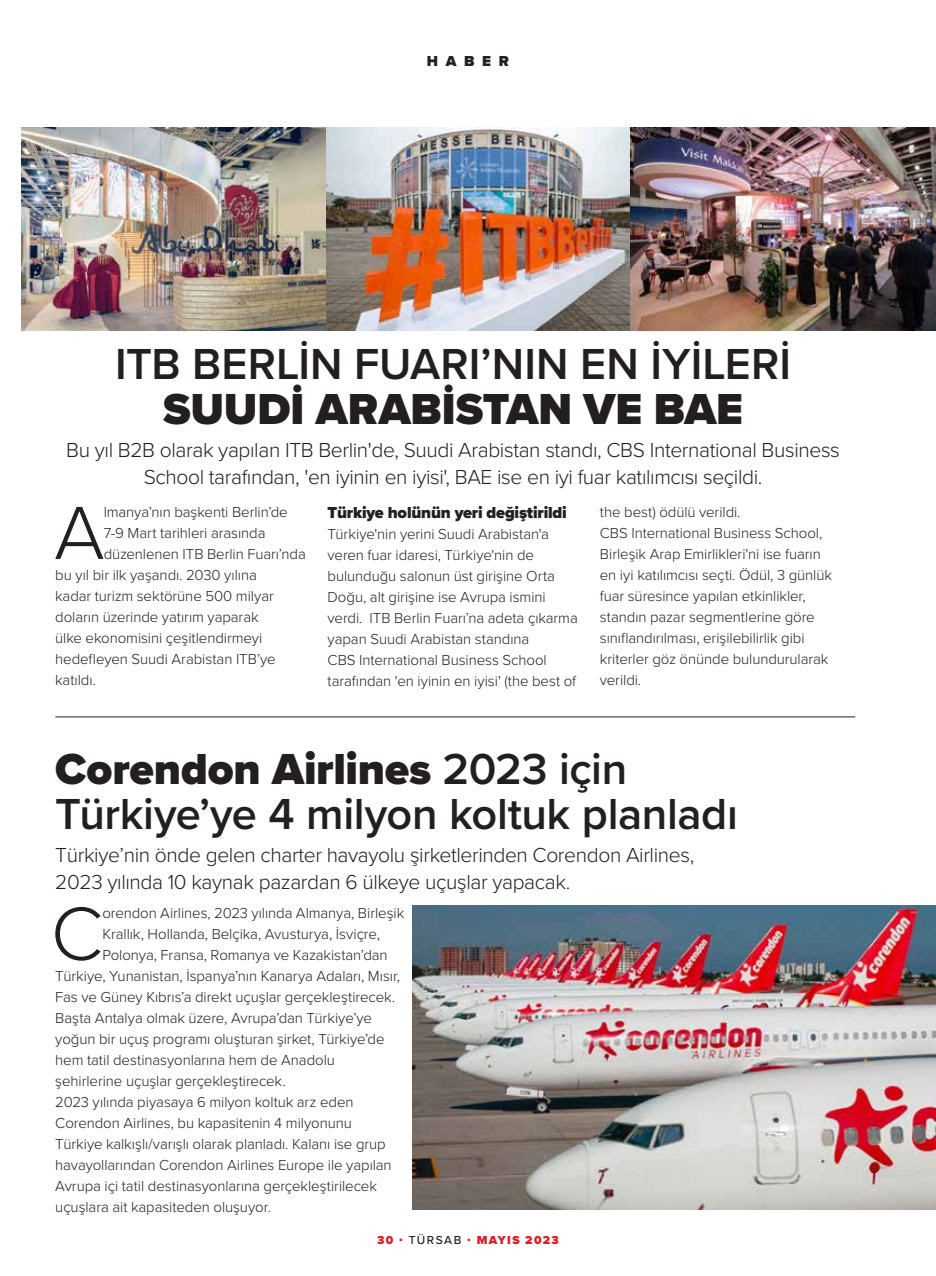
<style>
.page{position:relative;width:936px;height:1276px;background:#fff}
.page>*{position:absolute;margin:0;border:0;box-sizing:border-box;transform-origin:0 0}
.t1{font:300 78px "Proxima Nova";color:#231f20}
.t2{font:600 45px/45px "Proxima Nova";letter-spacing:-.005em;color:#231f20}
.t3{font:900 45px "Proxima Nova";letter-spacing:-.005em;color:#231f20}
.t4{font:300 21px/27px "Proxima Nova";letter-spacing:-.02em;color:#231f20;text-align:center}
.t5{font:900 16.5px "Proxima Nova";letter-spacing:-.01em;color:#231f20}
.t6{font:300 15px/21px "Proxima Nova";letter-spacing:-.005em;color:#231f20}
.t7{font:900 15px "Proxima Nova";letter-spacing:.51em;color:#231f20}
.t8{font:900 12px "Proxima Nova";letter-spacing:.11em;color:#da2128}
.s1{font-weight:900}
.s2{font-weight:500}
.s3{font-weight:500;color:#231f20}
</style>
<div class="page">
<img style="left:412px;top:906px;width:523px;height:303px">
<img style="left:21px;top:128px;width:914px;height:203px">
<hr style="left:55px;top:716px;width:800px;height:1px;background:#231f20">
<p class="t7" style="left:427px;top:49px;width:84px">HABER</p>
<h2 class="t2" style="left:115px;top:340px;width:677px">ITB BERLIN FUARI’NIN EN IYILERI</h2>
<h2 class="t3" style="left:163px;top:375px;width:581px">SUUDI ARABISTAN VE BAE</h2>
<h3 class="t4" style="left:66px;top:435px;width:775px">Bu yıl B2B olarak yapılan ITB Berlin'de, Suudi Arabistan standı, CBS International Business<br>School tarafından, 'en iyinin en iyisi', BAE ise en iyi fuar katılımcısı seçildi.</h3>
<h1 class="t1" style="left:54px;top:475px;width:52px">A</h1>
<p class="t6" style="left:104px;top:500px;width:185px">lmanya’nın başkenti Berlin’de</p>
<p class="t6" style="left:104px;top:521px;width:163px">7-9 Mart tarihleri arasında</p>
<p class="t6" style="left:104px;top:542px;width:204px">düzenlenen ITB Berlin Fuarı’nda</p>
<p class="t6" style="left:55px;top:563px;width:203px">bu yıl bir ilk yaşandı. 2030 yılına</p>
<p class="t6" style="left:55px;top:584px;width:220px">kadar turizm sektörüne 500 milyar</p>
<p class="t6" style="left:55px;top:605px;width:205px">doların üzerinde yatırım yaparak</p>
<p class="t6" style="left:55px;top:626px;width:209px">ülke ekonomisini çeşitlendirmeyi</p>
<p class="t6" style="left:55px;top:647px;width:222px">hedefleyen Suudi Arabistan ITB’ye</p>
<p class="t6" style="left:55px;top:668px;width:42px">katıldı.</p>
<p class="t5" style="left:327px;top:500px;width:241px">Türkiye holünün yeri değiştirildi</p>
<p class="t6" style="left:327px;top:523px;width:252px">Türkiye'nin yerini Suudi Arabistan'a veren fuar idaresi, Türkiye'nin de bulunduğu salonun üst girişine Orta Doğu, alt girişine ise Avrupa ismini verdi. ITB Berlin Fuarı’na adeta çıkarma yapan Suudi Arabistan standına<br>CBS International Business School tarafından 'en iyinin en iyisi' (the best of</p>
<p class="t6" style="left:600px;top:500px;width:233px">the best) ödülü verildi.<br>CBS International Business School, Birleşik Arap Emirlikleri'ni ise fuarın en iyi katılımcısı seçti. Ödül, 3 günlük fuar süresince yapılan etkinlikler, standın pazar segmentlerine göre sınıflandırılması, erişilebilirlik gibi kriterler göz önünde bulundurularak verildi.</p>
<h2 class="t2" style="left:55px;top:745px;width:684px"><span class="s1">Corendon Airlines</span> 2023 için<br>Türkiye’ye 4 milyon koltuk planladı</h2>
<h3 class="t4" style="left:55px;top:841px;width:640px;text-align:left">Türkiye’nin önde gelen charter havayolu şirketlerinden Corendon Airlines,<br>2023 yılında 10 kaynak pazardan 6 ülkeye uçuşlar yapacak.</h3>
<h1 class="t1" style="left:51px;top:875px;width:54px">C</h1>
<p class="t6" style="left:102px;top:901px;width:303px">orendon Airlines, 2023 yılında Almanya, Birleşik</p>
<p class="t6" style="left:102px;top:922px;width:279px">Krallık, Hollanda, Belçika, Avusturya, İsviçre,</p>
<p class="t6" style="left:102px;top:943px;width:287px">Polonya, Fransa, Romanya ve Kazakistan’dan</p>
<p class="t6" style="left:55px;top:964px;width:346px">Türkiye, Yunanistan, İspanya’nın Kanarya Adaları, Mısır,</p>
<p class="t6" style="left:55px;top:985px;width:341px">Fas ve Güney Kıbrıs’a direkt uçuşlar gerçekleştirecek.</p>
<p class="t6" style="left:55px;top:1006px;width:318px">Başta Antalya olmak üzere, Avrupa’dan Türkiye’ye</p>
<p class="t6" style="left:55px;top:1027px;width:331px">yoğun bir uçuş programı oluşturan şirket, Türkiye’de</p>
<p class="t6" style="left:55px;top:1048px;width:281px">hem tatil destinasyonlarına hem de Anadolu</p>
<p class="t6" style="left:55px;top:1069px;width:232px">şehirlerine uçuşlar gerçekleştirecek.</p>
<p class="t6" style="left:55px;top:1090px;width:300px">2023 yılında piyasaya 6 milyon koltuk arz eden</p>
<p class="t6" style="left:55px;top:1111px;width:298px">Corendon Airlines, bu kapasitenin 4 milyonunu</p>
<p class="t6" style="left:55px;top:1132px;width:332px">Türkiye kalkışlı/varışlı olarak planladı. Kalanı ise grup</p>
<p class="t6" style="left:55px;top:1153px;width:338px">havayollarından Corendon Airlines Europe ile yapılan</p>
<p class="t6" style="left:55px;top:1174px;width:323px">Avrupa içi tatil destinasyonlarına gerçekleştirilecek</p>
<p class="t6" style="left:55px;top:1195px;width:217px">uçuşlara ait kapasiteden oluşuyor.</p>
<p class="t8" style="left:377px;top:1231px;width:183px">30 <span class="s2">•</span> <span class="s3">TÜRSAB</span> <span class="s2">•</span> MAYIS 2023</p>
</div>
